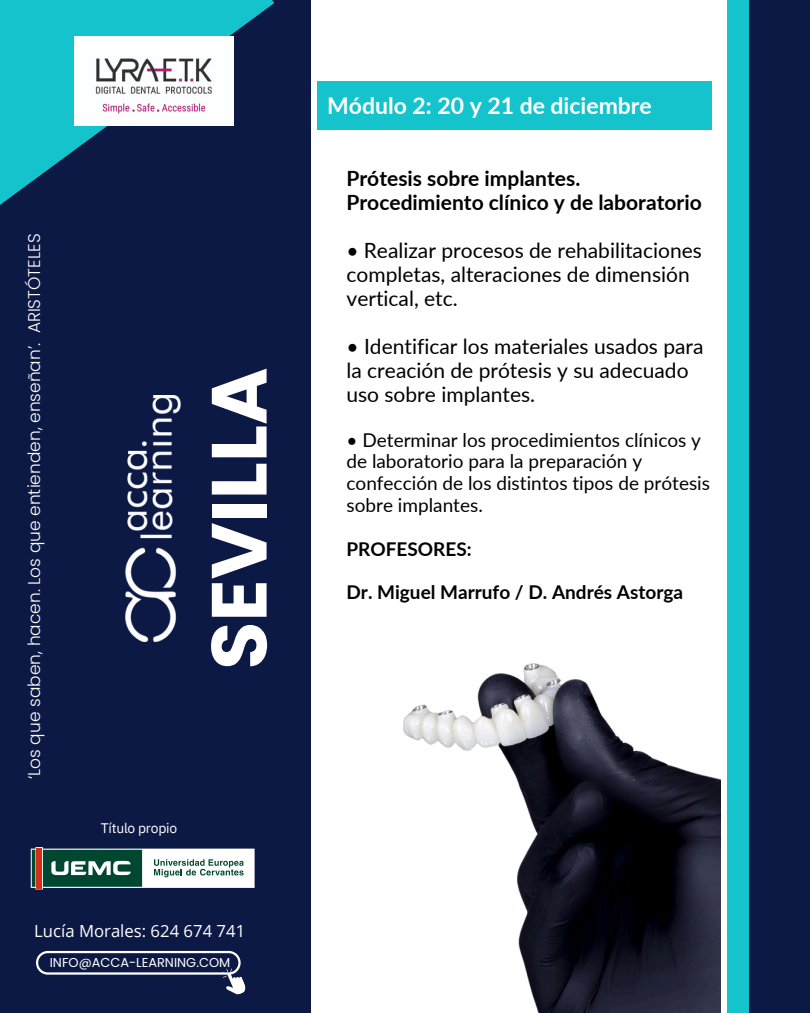
<style>
.page{position:relative;width:810px;height:1013px;background:#fff}
.page>*{position:absolute;margin:0;border:0;box-sizing:border-box;transform-origin:0 0}
.t1{font:700 78px "Poppins";color:#fff}
.t2{font:700 23px "Lato";color:#fff}
.t3{font:21px/24px "Lato";color:#000}
.t4{font:700 21px/24px "Lato";color:#000}
.t5{font:19px/21.8px "Lato";color:#000}
.t6{font:700 19px "Lato";color:#000}
.t7{font:300 17px "Poppins";color:#fff}
.t8{font:16.7px "Open Sans";color:#fff}
.t9{font:13.8px "IBM Plex Sans";letter-spacing:-.015em;color:#fff}
.t10{font:12.9px "Poppins";color:#fff}
</style>
<div class="page">
<div style="left:0;top:0;width:810px;height:1012px;background:#0c1945"></div>
<div style="left:727px;top:0;width:22px;height:1012px;background:#14c3cb"></div>
<img style="left:125px;top:395px;width:56px;height:246px">
<svg style="left:0;top:0;width:274px;height:205px"></svg>
<div style="left:311px;top:0;width:416px;height:1012px;background:#fff"></div>
<div style="left:317px;top:81px;width:395px;height:49px;background:#14c3cb"></div>
<img style="left:403px;top:663px;width:317px;height:349px">
<img style="left:74px;top:37px;width:159px;height:88px">
<svg style="left:36px;top:950px;width:210px;height:45px"></svg>
<svg style="left:31px;top:847px;width:224px;height:42px;background:#8ba39d"></svg>
<p class="t7" style="left:22px;top:779px;width:547px;rotate:-90deg">‘Los que saben, hacen. Los que entienden, enseñan’. ARISTÓTELES</p>
<h1 class="t1" style="left:185px;top:669px;width:304px;rotate:-90deg">SEVILLA</h1>
<h2 class="t9" style="left:101px;top:819px;width:78px">Título propio</h2>
<p class="t8" style="left:34px;top:919px;width:212px">Lucía Morales: 624 674 741</p>
<h5 class="t10" style="left:50px;top:953px;width:182px">INFO@ACCA-LEARNING.COM</h5>
<p class="t2" style="left:327px;top:91px;width:326px">Módulo 2: 20 y 21 de diciembre</p>
<p class="t4" style="left:347px;top:165px;width:357px">Prótesis sobre implantes.<br>Procedimiento clínico y de laboratorio</p>
<p class="t3" style="left:347px;top:237px;width:357px">• Realizar procesos de rehabilitaciones completas, alteraciones de dimensión vertical, etc.</p>
<p class="t3" style="left:347px;top:333px;width:359px">• Identificar los materiales usados para la creación de prótesis y su adecuado uso sobre implantes.</p>
<h2 class="t5" style="left:347px;top:428px;width:365px">• Determinar los procedimientos clínicos y de laboratorio para la preparación y confección de los distintos tipos de prótesis sobre implantes.</h2>
<h3 class="t6" style="left:347px;top:536px;width:127px">PROFESORES:</h3>
<h3 class="t6" style="left:347px;top:580px;width:338px">Dr. Miguel Marrufo / D. Andrés Astorga</h3>
</div>
